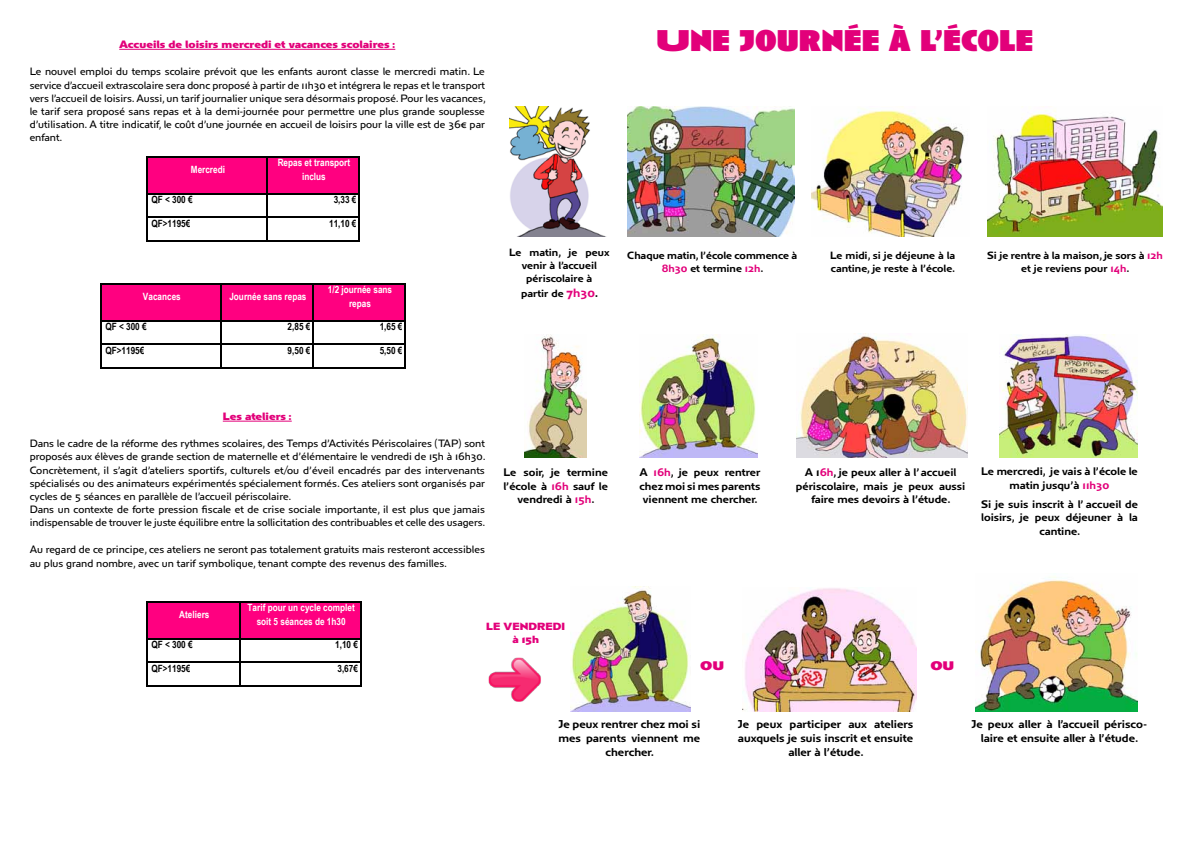
<style>
.page{position:relative;width:1191px;height:842px;background:#fff}
.page>*{position:absolute;margin:0;border:0;box-sizing:border-box;transform-origin:0 0}
.t1{font:900 31px "Anisette";color:#e2007a}
.t2{font:700 18.9px "Anisette Petite";color:#e2007a}
.t3{font:11.8px/14.1px "Anisette Petite Demi";color:#000;text-align:center}
.t4{font:11.4px/13.6px "Anisette Petite Demi";color:#000;text-align:center}
.t5{font:11px/13.2px "Anisette Petite";color:#000}
.t6{font:700 11px "Anisette Petite";color:#e2007a}
.t7{font:10.9px/13.1px "Anisette Petite Demi";color:#000;text-align:center}
.t8{font:700 10.8px/12.9px "Anisette Petite";color:#e2007a;text-align:center}
.t9{font:700 10px/14px "Arial Narrow";color:#fff;text-align:center}
.t10{font:700 10px "Arial Narrow";color:#000}
.s1{font-size:12.5px;color:#e2007a}
.s2{font-size:12.5px}
.s3{color:#e2007a}
</style>
<div class="page">
<img style="left:509px;top:107px;width:98px;height:130px">
<img style="left:627px;top:107px;width:167px;height:130px">
<img style="left:812px;top:108px;width:153px;height:128px">
<img style="left:987px;top:106px;width:175px;height:130px">
<img style="left:525px;top:334px;width:61px;height:124px">
<img style="left:639px;top:334px;width:118px;height:123px">
<img style="left:796px;top:336px;width:171px;height:121px">
<img style="left:999px;top:335px;width:138px;height:123px">
<img style="left:570px;top:586px;width:120px;height:126px">
<img style="left:742px;top:588px;width:174px;height:123px">
<img style="left:976px;top:576px;width:161px;height:135px">
<img style="left:488px;top:657px;width:53px;height:45px">
<hr style="left:119px;top:49px;width:276px;height:1px;background:#e2007a">
<hr style="left:223px;top:421px;width:69px;height:1px;background:#e2007a">
<div style="left:147px;top:157px;width:120px;height:37px;background:#ff0080"></div>
<div style="left:267px;top:157px;width:92px;height:37px;background:#ff0080"></div>
<hr style="left:147px;top:157px;width:119px;height:1px;background:#000">
<hr style="left:267px;top:157px;width:91px;height:1px;background:#000">
<hr style="left:146px;top:158px;width:1px;height:36px;background:#000">
<hr style="left:266px;top:158px;width:1px;height:36px;background:#000">
<hr style="left:358px;top:158px;width:1px;height:36px;background:#000">
<hr style="left:147px;top:194px;width:119px;height:1px;background:#000">
<hr style="left:267px;top:194px;width:91px;height:1px;background:#000">
<hr style="left:147px;top:217px;width:119px;height:1px;background:#000">
<hr style="left:267px;top:217px;width:91px;height:1px;background:#000">
<svg style="left:146px;top:194px;width:1px;height:48px"></svg>
<hr style="left:147px;top:241px;width:119px;height:1px;background:#000">
<svg style="left:266px;top:194px;width:1px;height:48px"></svg>
<hr style="left:267px;top:241px;width:91px;height:1px;background:#000">
<svg style="left:358px;top:194px;width:1px;height:48px"></svg>
<div style="left:101px;top:283px;width:120px;height:37px;background:#ff0080"></div>
<div style="left:221px;top:283px;width:92px;height:37px;background:#ff0080"></div>
<div style="left:313px;top:283px;width:92px;height:37px;background:#ff0080"></div>
<hr style="left:101px;top:283px;width:119px;height:1px;background:#000">
<hr style="left:221px;top:283px;width:91px;height:1px;background:#000">
<hr style="left:313px;top:283px;width:91px;height:1px;background:#000">
<hr style="left:100px;top:284px;width:1px;height:36px;background:#000">
<hr style="left:220px;top:284px;width:1px;height:36px;background:#000">
<hr style="left:312px;top:284px;width:1px;height:36px;background:#000">
<hr style="left:404px;top:284px;width:1px;height:36px;background:#000">
<hr style="left:101px;top:320px;width:119px;height:1px;background:#000">
<hr style="left:221px;top:320px;width:91px;height:1px;background:#000">
<hr style="left:313px;top:320px;width:91px;height:1px;background:#000">
<hr style="left:101px;top:343px;width:119px;height:1px;background:#000">
<hr style="left:221px;top:343px;width:91px;height:1px;background:#000">
<hr style="left:313px;top:343px;width:91px;height:1px;background:#000">
<svg style="left:100px;top:320px;width:1px;height:48px"></svg>
<hr style="left:101px;top:367px;width:119px;height:1px;background:#000">
<svg style="left:220px;top:320px;width:1px;height:48px"></svg>
<hr style="left:221px;top:367px;width:91px;height:1px;background:#000">
<svg style="left:312px;top:320px;width:1px;height:48px"></svg>
<hr style="left:313px;top:367px;width:91px;height:1px;background:#000">
<svg style="left:404px;top:320px;width:1px;height:48px"></svg>
<div style="left:147px;top:602px;width:93px;height:37px;background:#ff0080"></div>
<div style="left:240px;top:602px;width:120px;height:37px;background:#ff0080"></div>
<hr style="left:147px;top:602px;width:92px;height:1px;background:#000">
<hr style="left:240px;top:602px;width:120px;height:1px;background:#000">
<hr style="left:146px;top:603px;width:1px;height:36px;background:#000">
<hr style="left:239px;top:603px;width:1px;height:36px;background:#000">
<hr style="left:360px;top:603px;width:1px;height:36px;background:#000">
<hr style="left:147px;top:639px;width:92px;height:1px;background:#000">
<hr style="left:240px;top:639px;width:120px;height:1px;background:#000">
<hr style="left:147px;top:662px;width:92px;height:1px;background:#000">
<hr style="left:240px;top:662px;width:120px;height:1px;background:#000">
<svg style="left:146px;top:639px;width:1px;height:48px"></svg>
<hr style="left:147px;top:686px;width:92px;height:1px;background:#000">
<svg style="left:239px;top:639px;width:1px;height:48px"></svg>
<hr style="left:240px;top:686px;width:120px;height:1px;background:#000">
<svg style="left:360px;top:639px;width:1px;height:48px"></svg>
<p class="t6" style="left:119px;top:38px;width:277px">Accueils de loisirs mercredi et vacances scolaires :</p>
<p class="t5" style="left:30px;top:65px;width:458px;text-align:justify">Le nouvel emploi du temps scolaire prévoit que les enfants auront classe le mercredi matin. Le service d’accueil extrascolaire sera donc proposé à partir de 11h30 et intégrera le repas et le transport vers l’accueil de loisirs. Aussi, un tarif journalier unique sera désormais proposé. Pour les vacances, le tarif sera proposé sans repas et à la demi-journée pour permettre une plus grande souplesse d’utilisation. A titre indicatif, le coût d’une journée en accueil de loisirs pour la ville est de 36€ par enfant.</p>
<p class="t9" style="left:191px;top:162px;width:36px">Mercredi</p>
<p class="t9" style="left:278px;top:155px;width:74px">Repas et transport inclus</p>
<p class="t10" style="left:151px;top:192px;width:43px">QF &lt; 300 €</p>
<p class="t10" style="left:334px;top:192px;width:24px">3,33 €</p>
<p class="t10" style="left:151px;top:216px;width:40px">QF&gt;1195€</p>
<p class="t10" style="left:329px;top:216px;width:29px">11,10 €</p>
<p class="t9" style="left:143px;top:288px;width:39px">Vacances</p>
<p class="t9" style="left:229px;top:288px;width:79px">Journée sans repas</p>
<p class="t9" style="left:328px;top:281px;width:66px">1/2 journée sans repas</p>
<p class="t10" style="left:105px;top:318px;width:43px">QF &lt; 300 €</p>
<p class="t10" style="left:288px;top:318px;width:24px">2,85 €</p>
<p class="t10" style="left:380px;top:318px;width:24px">1,65 €</p>
<p class="t10" style="left:105px;top:342px;width:40px">QF&gt;1195€</p>
<p class="t10" style="left:288px;top:342px;width:24px">9,50 €</p>
<p class="t10" style="left:380px;top:342px;width:24px">5,50 €</p>
<h1 class="t1" style="left:656px;top:23px;width:378px">UNE JOURNÉE À L’ÉCOLE</h1>
<p class="t7" style="left:509px;top:245px;width:102px">Le matin, je peux venir à l’accueil périscolaire à</p>
<p class="t7" style="left:521px;top:286px;width:79px">partir de <span class="s1">7h30</span><span class="s2">.</span></p>
<p class="t7" style="left:627px;top:248px;width:171px">Chaque matin, l’école commence à<br><span class="s3">8h30</span> et termine <span class="s3">12h</span>.</p>
<p class="t7" style="left:830px;top:248px;width:127px;text-align:left">Le midi, si je déjeune à la cantine, je reste à l’école.</p>
<p class="t7" style="left:987px;top:248px;width:177px">Si je rentre à la maison, je sors à <span class="s3">12h </span>et je reviens pour <span class="s3">14h</span>.</p>
<p class="t6" style="left:223px;top:410px;width:70px">Les ateliers :</p>
<p class="t5" style="left:30px;top:437px;width:457px">Dans le cadre de la réforme des rythmes scolaires, des Temps d’Activités Périscolaires (TAP) sont proposés aux élèves de grande section de maternelle et d’élémentaire le vendredi de 15h à 16h30.<br>Concrètement, il s’agit d’ateliers sportifs, culturels et/ou d’éveil encadrés par des intervenants spécialisés ou des animateurs expérimentés spécialement formés. Ces ateliers sont organisés par cycles de 5 séances en parallèle de l’accueil périscolaire.<br>Dans un contexte de forte pression fiscale et de crise sociale importante, il est plus que jamais indispensable de trouver le juste équilibre entre la sollicitation des contribuables et celle des usagers.</p>
<p class="t5" style="left:30px;top:542px;width:457px;line-height:14.4px">Au regard de ce principe, ces ateliers ne seront pas totalement gratuits mais resteront accessibles au plus grand nombre, avec un tarif symbolique, tenant compte des revenus des familles.</p>
<p class="t4" style="left:639px;top:465px;width:122px">A <span class="s3">16h</span>, je peux rentrer chez moi si mes parents viennent me chercher.</p>
<p class="t4" style="left:981px;top:464px;width:158px">Le mercredi, je vais à l’école le matin jusqu’à <span class="s3">11h30</span></p>
<p class="t4" style="left:981px;top:497px;width:158px">Si je suis inscrit à l’ accueil de loisirs, je peux déjeuner à la cantine.</p>
<p class="t4" style="left:503px;top:465px;width:106px">Le soir, je termine l’école à <span class="s3">16h</span> sauf le vendredi à <span class="s3">15h</span>.</p>
<p class="t4" style="left:796px;top:465px;width:171px">A 1<span class="s3">6h</span>, je peux aller à l’ accueil périscolaire, mais je peux aussi faire mes devoirs à l’étude.</p>
<p class="t9" style="left:179px;top:607px;width:32px">Ateliers</p>
<p class="t9" style="left:248px;top:600px;width:109px">Tarif pour un cycle complet soit 5 séances de 1h30</p>
<p class="t10" style="left:151px;top:637px;width:43px">QF &lt; 300 €</p>
<p class="t10" style="left:335px;top:637px;width:24px">1,10 €</p>
<p class="t10" style="left:151px;top:661px;width:40px">QF&gt;1195€</p>
<p class="t10" style="left:337px;top:661px;width:22px">3,67€</p>
<p class="t8" style="left:486px;top:620px;width:80px">LE VENDREDI à 15h</p>
<h2 class="t2" style="left:700px;top:653px;width:26px">ou</h2>
<h2 class="t2" style="left:930px;top:653px;width:26px">ou</h2>
<p class="t3" style="left:558px;top:716px;width:143px">Je peux rentrer chez moi si mes parents viennent me chercher.</p>
<p class="t3" style="left:738px;top:716px;width:177px">Je peux participer aux ateliers auxquels je suis inscrit et ensuite aller à l’étude.</p>
<p class="t3" style="left:971px;top:716px;width:177px">Je peux aller à l’accueil périsco&shy;laire et ensuite aller à l’étude.</p>
</div>
